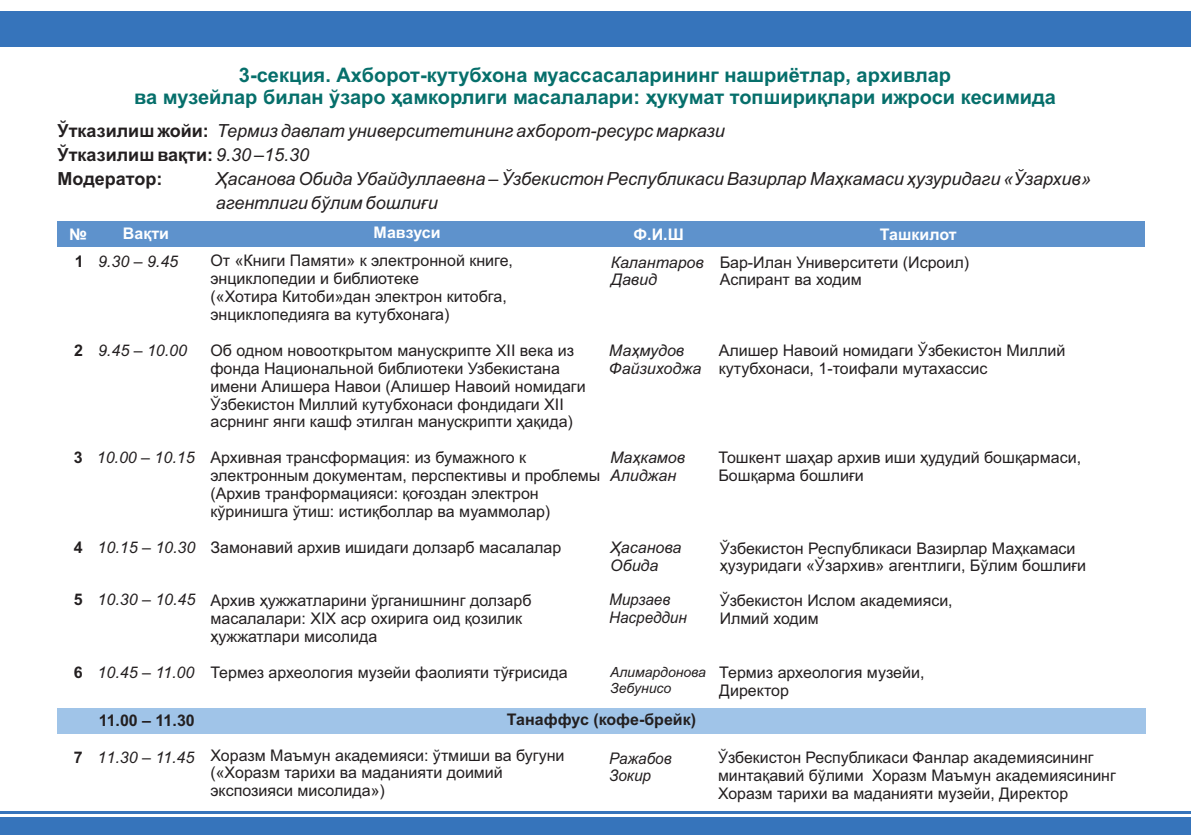
<style>
.page{position:relative;width:1191px;height:840px;background:#fff}
.page>*{position:absolute;margin:0;border:0;box-sizing:border-box;transform-origin:0 0}
.t1{font:700 20px/22.4px "Arial";color:#066f6b;text-align:center}
.t2{font:italic 18px/24px "Arial";color:#231f20}
.t3{font:16px/17.8px "Arial";color:#231f20}
.t4{font:italic 16px/17.8px "Arial";color:#231f20}
.t5{font:700 16px "Arial";color:#231f20}
.t6{font:italic 16px/17.8px "Arial";color:#231f20;scale:.95 1}
.t7{font:700 16px "Arial";color:#fff}
.t8{font:italic 14px/15.6px "Arial";color:#231f20}
.s1{font-weight:700;font-style:normal}
</style>
<div class="page">
<div style="left:0;top:11px;width:1191px;height:29px;background:#3674bb"></div>
<hr style="left:0;top:41px;width:1191px;height:3px;background:#3674bb">
<hr style="left:0;top:45px;width:1191px;height:2px;background:#3674bb">
<div style="left:0;top:816px;width:1191px;height:17px;background:#3674bb"></div>
<hr style="left:0;top:811px;width:1191px;height:2px;background:#3674bb">
<div style="left:57px;top:221px;width:1088px;height:26px;background:#5e92cc"></div>
<div style="left:57px;top:707px;width:1088px;height:26px;background:#a0c4e8"></div>
<p class="t1" style="left:134px;top:65px;width:923px">3-секция. Ахборот-кутубхона муассасаларининг нашриётлар, архивлар<br>ва музейлар билан ўзаро ҳамкорлиги масалалари: ҳукумат топшириқлари ижроси кесимида</p>
<p class="t2" style="left:58px;top:120px;width:669px"><span class="s1">Ўтказилиш жойи:</span> Термиз давлат университетининг ахборот-ресурс маркази<br><span class="s1">Ўтказилиш вақти:</span> 9.30 –15.30<br><span class="s1">Модератор:</span></p>
<p class="t2" style="left:215px;top:168px;width:877px">Ҳасанова Обида Убайдуллаевна – Ўзбекистон Республикаси Вазирлар Маҳкамаси ҳузуридаги «Ўзархив» агентлиги бўлим бошлиғи</p>
<p class="t7" style="left:69px;top:228px;width:19px">№</p>
<p class="t7" style="left:123px;top:227px;width:48px">Вақти</p>
<p class="t7" style="left:373px;top:226px;width:69px">Мавзуси</p>
<p class="t7" style="left:633px;top:228px;width:52px">Ф.И.Ш</p>
<p class="t7" style="left:880px;top:228px;width:78px">Ташкилот</p>
<p class="t4" style="left:75px;top:254px;width:105px"><span class="s1">1</span> 9.30 – 9.45</p>
<p class="t4" style="left:74px;top:342px;width:114px"><span class="s1">2</span> 9.45 – 10.00</p>
<p class="t5" style="left:74px;top:451px;width:10px">3</p>
<p class="t4" style="left:97px;top:449px;width:99px">10.00 – 10.15</p>
<p class="t5" style="left:74px;top:541px;width:10px">4</p>
<p class="t5" style="left:74px;top:593px;width:10px">5</p>
<p class="t4" style="left:98px;top:540px;width:99px">10.15 – 10.30</p>
<p class="t4" style="left:98px;top:592px;width:99px">10.30 – 10.45</p>
<p class="t5" style="left:74px;top:666px;width:10px">6</p>
<p class="t4" style="left:98px;top:664px;width:98px">10.45 – 11.00</p>
<p class="t5" style="left:99px;top:714px;width:98px">11.00 – 11.30</p>
<p class="t4" style="left:74px;top:749px;width:122px"><span class="s1">7</span> 11.30 – 11.45</p>
<p class="t3" style="left:210px;top:253px;width:304px">От «Книги Памяти» к электронной книге, энциклопедии и библиотеке<br>(«Хотира Китоби»дан электрон китобга, энциклопедияга ва кутубхонага)</p>
<p class="t3" style="left:210px;top:342px;width:377px">Об одном новооткрытом манускрипте XII века из фонда Национальной библиотеки Узбекистана имени Алишера Навои (Алишер Навоий номидаги Ўзбекистон Миллий кутубхонаси фондидаги XII асрнинг янги кашф этилган манускрипти ҳақида)</p>
<p class="t3" style="left:210px;top:450px;width:391px">Архивная трансформация: из бумажного к электронным документам, перспективы и проблемы (Архив транформацияси: қоғоздан электрон кўринишга ўтиш: истиқболлар ва муаммолар)</p>
<p class="t3" style="left:210px;top:539px;width:352px">Замонавий архив ишидаги долзарб масалалар</p>
<p class="t3" style="left:210px;top:593px;width:322px">Архив ҳужжатларини ўрганишнинг долзарб масалалари: XIX аср охирига оид қозилик ҳужжатлари мисолида</p>
<p class="t3" style="left:210px;top:664px;width:359px">Термез археология музейи фаолияти тўғрисида</p>
<p class="t3" style="left:719px;top:254px;width:251px">Бар-Илан Университети (Исроил)<br>Аспирант ва ходим</p>
<p class="t4" style="left:611px;top:254px;width:95px">Калантаров<br>Давид</p>
<p class="t3" style="left:718px;top:342px;width:348px">Алишер Навоий номидаги Ўзбекистон Миллий кутубхонаси, 1-тоифали мутахассис</p>
<p class="t4" style="left:609px;top:342px;width:94px">Маҳмудов<br>Файзиходжа</p>
<p class="t4" style="left:610px;top:449px;width:77px">Маҳкамов<br>Алиджан</p>
<p class="t3" style="left:718px;top:449px;width:364px">Тошкент шаҳар архив иши ҳудудий бошқармаси,<br>Бошқарма бошлиғи</p>
<p class="t4" style="left:610px;top:540px;width:73px">Ҳасанова<br>Обида</p>
<p class="t3" style="left:719px;top:540px;width:368px">Ўзбекистон Республикаси Вазирлар Маҳкамаси ҳузуридаги «Ўзархив» агентлиги, Бўлим бошлиғи</p>
<p class="t6" style="left:609px;top:592px;width:83px">Мирзаев<br>Насреддин</p>
<p class="t3" style="left:719px;top:592px;width:234px">Ўзбекистон Ислом академияси,<br>Илмий ходим</p>
<p class="t8" style="left:610px;top:665px;width:97px">Алимардонова<br>Зебунисо</p>
<p class="t3" style="left:719px;top:664px;width:207px">Термиз археология музейи,<br>Директор</p>
<p class="t4" style="left:595px;top:717px;width:83px">Гендина Н.</p>
<p class="t5" style="left:507px;top:713px;width:191px">Танаффус (кофе-брейк)</p>
<p class="t3" style="left:210px;top:747px;width:356px">Хоразм Маъмун академияси: ўтмиши ва бугуни («Хоразм тарихи ва маданияти доимий экспозияси мисолида»)</p>
<p class="t3" style="left:718px;top:749px;width:399px">Ўзбекистон Республикаси Фанлар академиясининг минтақавий бўлими Хоразм Маъмун академиясининг<br>Хоразм тарихи ва маданияти музейи, Директор</p>
<p class="t6" style="left:609px;top:750px;width:67px">Ражабов<br>Зокир</p>
</div>
